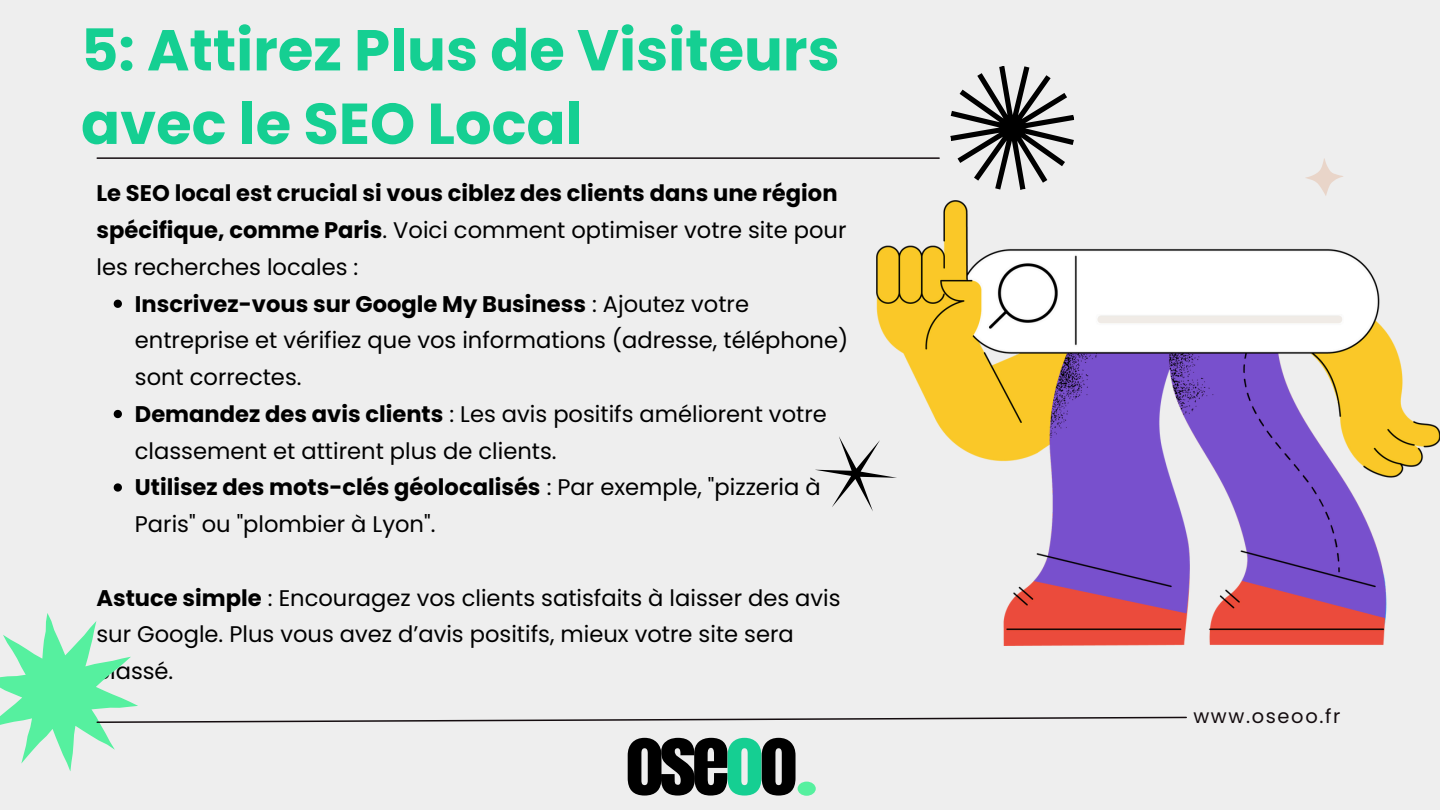
<style>
.page{position:relative;width:1440px;height:810px;background:#eee}
.page>*{position:absolute;margin:0;border:0;box-sizing:border-box;transform-origin:0 0}
.t1{font:77.2px "Anton";letter-spacing:-.055em;color:#000}
.t2{font:700 57.6px/73.5px "Poppins";color:#15cf92}
.t3{font:22.6px/36.8px "Poppins";color:#000}
.t4{font:700 22.6px/36.8px "Poppins";color:#000}
.t5{font:19.4px "Poppins";letter-spacing:.085em;color:#140c0f}
.s1{font-weight:400}
.s2{font-weight:700}
.s3{color:#15cf92}
</style>
<div class="page">
<hr style="left:97px;top:157px;width:842px;height:2px;background:#140c0f">
<img style="left:876px;top:200px;width:564px;height:445px">
<svg style="left:114px;top:300px;width:8px;height:8px"></svg>
<svg style="left:114px;top:410px;width:8px;height:8px"></svg>
<svg style="left:114px;top:483px;width:8px;height:9px"></svg>
<svg style="left:950px;top:66px;width:125px;height:124px"></svg>
<svg style="left:815px;top:419px;width:94px;height:109px"></svg>
<svg style="left:1305px;top:158px;width:38px;height:38px"></svg>
<svg style="left:0;top:602px;width:1188px;height:181px"></svg>
<div style="left:798px;top:782px;width:18px;height:14px;background:#56f09f;border-radius:50%"></div>
<p class="t2" style="left:81px;top:14px;width:760px">5: Attirez Plus de Visiteurs avec le SEO Local</p>
<p class="t4" style="left:96px;top:175px;width:752px">Le SEO local est crucial si vous ciblez des clients dans une région spécifique, comme Paris<span class="s1">. Voici comment optimiser votre site pour les recherches locales :</span></p>
<p class="t3" style="left:135px;top:285px;width:715px"><span class="s2">Inscrivez-vous sur Google My Business</span> : Ajoutez votre entreprise et vérifiez que vos informations (adresse, téléphone) sont correctes.</p>
<h3 class="t3" style="left:135px;top:396px;width:693px"><span class="s2">Demandez des avis clients</span> : Les avis positifs améliorent votre classement et attirent plus de clients.</h3>
<p class="t3" style="left:135px;top:469px;width:687px"><span class="s2">Utilisez des mots-clés géolocalisés</span> : Par exemple, "pizzeria à<br>Paris" ou "plombier à Lyon".</p>
<p class="t3" style="left:96px;top:579px;width:746px"><span class="s2">Astuce simple</span> : Encouragez vos clients satisfaits à laisser des avis sur Google. Plus vous avez d’avis positifs, mieux votre site sera classé.</p>
<p class="t1" style="left:625px;top:707px;width:174px">OSE<span class="s3">O</span>O</p>
<h3 class="t5" style="left:1193px;top:703px;width:149px">www.oseoo.fr</h3>
</div>
